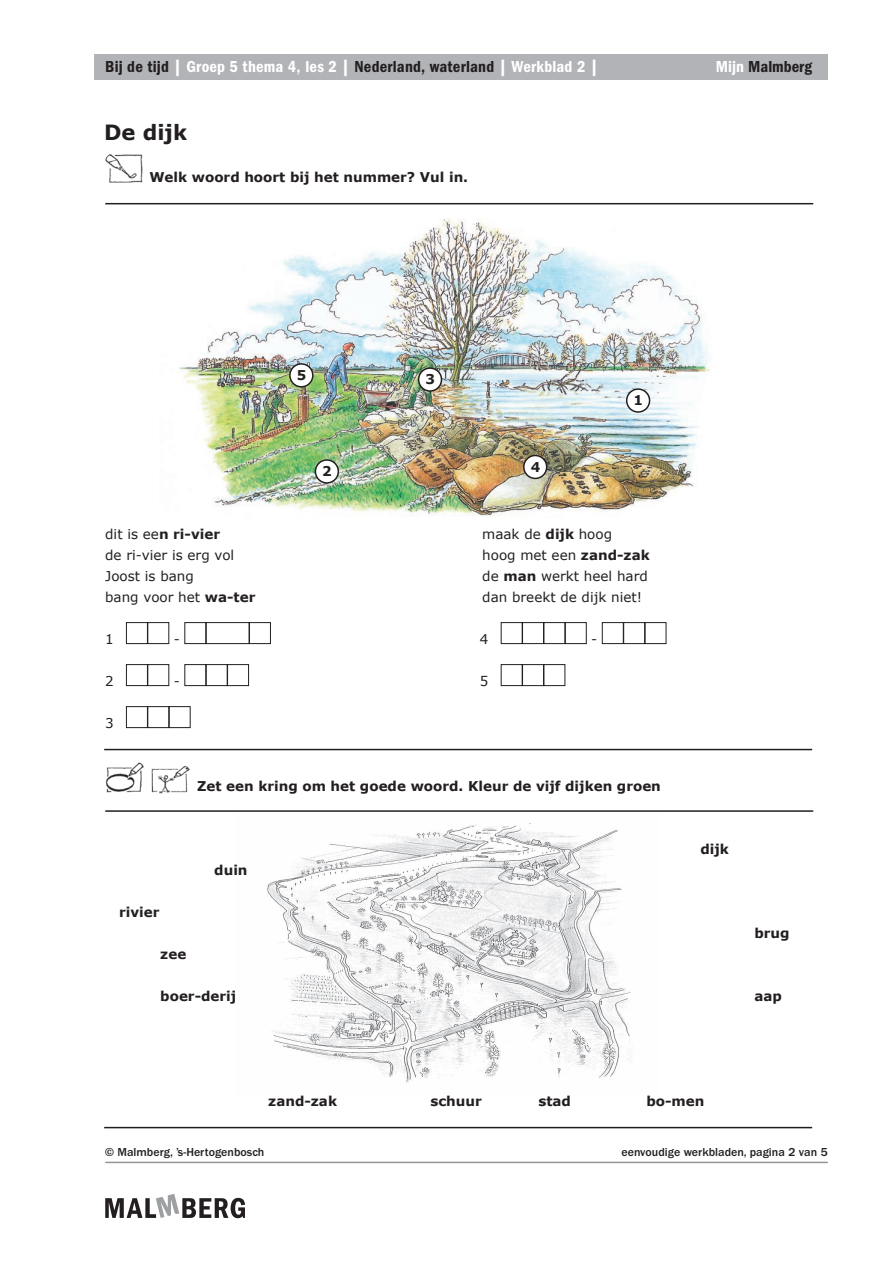
<style>
.page{position:relative;width:893px;height:1263px;background:#fff}
.page>*{position:absolute;margin:0;border:0;box-sizing:border-box;transform-origin:0 0}
.Hoofdkop_titel{font:700 21px "Verdana";color:#231f20}
.t1{font:16.5px "ITC Franklin Gothic Std Dm Cd";letter-spacing:.01em;color:#fff}
.t2{font:16.5px "ITC Franklin Gothic Std Dm Cd";color:#231f20}
.Platte_tekst{font:13.5px/21px "Verdana";color:#231f20}
.Hoofdkop_titel-2{font:700 13.5px "Verdana";color:#231f20}
.Platte_tekst-2{font:700 13.5px "Verdana";color:#231f20}
.t3{font:500 12px "ITC Franklin Gothic Std";color:#231f20}
.s1{color:#231f20}
.s2{color:#fff}
.s3{font-weight:400}
.s4{font-weight:700}
</style>
<div class="page">
<svg style="left:105px;top:1194px;width:140px;height:24px"></svg>
<hr style="left:105px;top:1162px;width:723px;height:1px;background:#939598">
<div style="left:95px;top:54px;width:733px;height:25px;background:#b2b3b7"></div>
<img style="left:159px;top:204px;width:565px;height:312px">
<img style="left:267px;top:823px;width:364px;height:260px">
<img style="left:105px;top:154px;width:37px;height:29px">
<hr style="left:105px;top:203px;width:708px;height:1px;background:#231f20">
<div style="left:290px;top:364px;width:23px;height:23px;background:#fff;border-radius:50%"></div>
<div style="left:289px;top:363px;width:25px;height:25px;border:2px solid #231f20;border-radius:50%"></div>
<div style="left:627px;top:389px;width:23px;height:23px;background:#fff;border-radius:50%"></div>
<div style="left:626px;top:388px;width:24px;height:25px;border:2px solid #231f20;border-radius:50%"></div>
<div style="left:315px;top:460px;width:23px;height:23px;background:#fff;border-radius:50%"></div>
<div style="left:315px;top:459px;width:24px;height:25px;border:2px solid #231f20;border-radius:50%"></div>
<div style="left:419px;top:368px;width:22px;height:23px;background:#fff;border-radius:50%"></div>
<div style="left:418px;top:367px;width:24px;height:25px;border:2px solid #231f20;border-radius:50%"></div>
<div style="left:524px;top:455px;width:23px;height:23px;background:#fff;border-radius:50%"></div>
<div style="left:523px;top:455px;width:24px;height:24px;border:2px solid #231f20;border-radius:50%"></div>
<div style="left:126px;top:622px;width:22px;height:22px;border:1px solid #231f20"></div>
<div style="left:148px;top:622px;width:21px;height:22px;border:1px solid #231f20"></div>
<div style="left:185px;top:622px;width:21px;height:22px;border:1px solid #231f20"></div>
<div style="left:206px;top:622px;width:43px;height:22px;border:1px solid #231f20"></div>
<div style="left:249px;top:622px;width:22px;height:22px;border:1px solid #231f20"></div>
<div style="left:126px;top:664px;width:22px;height:22px;border:1px solid #231f20"></div>
<div style="left:148px;top:664px;width:21px;height:22px;border:1px solid #231f20"></div>
<div style="left:185px;top:664px;width:21px;height:22px;border:1px solid #231f20"></div>
<div style="left:206px;top:664px;width:21px;height:22px;border:1px solid #231f20"></div>
<div style="left:227px;top:664px;width:22px;height:22px;border:1px solid #231f20"></div>
<div style="left:126px;top:706px;width:22px;height:22px;border:1px solid #231f20"></div>
<div style="left:148px;top:706px;width:21px;height:22px;border:1px solid #231f20"></div>
<div style="left:169px;top:706px;width:21px;height:22px;border:1px solid #231f20"></div>
<div style="left:501px;top:622px;width:21px;height:22px;border:1px solid #231f20"></div>
<div style="left:522px;top:622px;width:22px;height:22px;border:1px solid #231f20"></div>
<div style="left:544px;top:622px;width:21px;height:22px;border:1px solid #231f20"></div>
<div style="left:565px;top:622px;width:21px;height:22px;border:1px solid #231f20"></div>
<div style="left:602px;top:622px;width:21px;height:22px;border:1px solid #231f20"></div>
<div style="left:623px;top:622px;width:22px;height:22px;border:1px solid #231f20"></div>
<div style="left:645px;top:622px;width:21px;height:22px;border:1px solid #231f20"></div>
<div style="left:501px;top:664px;width:21px;height:22px;border:1px solid #231f20"></div>
<div style="left:522px;top:664px;width:22px;height:22px;border:1px solid #231f20"></div>
<div style="left:544px;top:664px;width:21px;height:22px;border:1px solid #231f20"></div>
<hr style="left:104px;top:749px;width:708px;height:1px;background:#231f20">
<img style="left:106px;top:763px;width:37px;height:29px">
<img style="left:151px;top:766px;width:39px;height:28px">
<hr style="left:105px;top:810px;width:708px;height:2px;background:#231f20">
<hr style="left:104px;top:1127px;width:708px;height:1px;background:#231f20">
<p class="t1" style="left:105px;top:58px;width:494px"><span class="s1">Bij de tijd</span> | Groep 5 thema 4, les 2 | <span class="s1">Nederland, waterland</span> | Werkblad 2 |</p>
<p class="t2" style="left:716px;top:58px;width:98px"><span class="s2">Mijn</span> Malmberg</p>
<p class="Hoofdkop_titel" style="left:104px;top:117px;width:84px">De dijk</p>
<p class="Hoofdkop_titel-2" style="left:149px;top:167px;width:320px">Welk woord hoort bij het nummer? Vul in.</p>
<p class="Platte_tekst-2" style="left:105px;top:524px;width:116px"><span class="s3">dit is ee</span>n ri-vier</p>
<p class="Platte_tekst" style="left:105px;top:544px;width:130px">de ri-vier is erg vol</p>
<p class="Platte_tekst" style="left:105px;top:565px;width:90px">Joost is bang</p>
<p class="Platte_tekst" style="left:105px;top:586px;width:152px">bang voor het <span class="s4">wa-ter</span></p>
<p class="Platte_tekst" style="left:105px;top:628px;width:10px">1</p>
<p class="Platte_tekst" style="left:174px;top:628px;width:8px">-</p>
<p class="Platte_tekst" style="left:105px;top:670px;width:10px">2</p>
<p class="Platte_tekst" style="left:174px;top:670px;width:8px">-</p>
<p class="Platte_tekst" style="left:105px;top:712px;width:10px">3</p>
<p class="Platte_tekst-2" style="left:297px;top:366px;width:11px">5</p>
<p class="Platte_tekst-2" style="left:322px;top:462px;width:11px">2</p>
<p class="Platte_tekst-2" style="left:425px;top:370px;width:11px">3</p>
<p class="Platte_tekst-2" style="left:531px;top:457px;width:11px">4</p>
<p class="Platte_tekst-2" style="left:634px;top:391px;width:11px">1</p>
<p class="Platte_tekst" style="left:482px;top:523px;width:169px">maak de <span class="s4">dijk</span> hoog<br>hoog met een <span class="s4">zand-zak </span>de <span class="s4">man</span> werkt heel hard dan breekt de dijk niet!</p>
<p class="Platte_tekst" style="left:480px;top:628px;width:10px">4</p>
<p class="Platte_tekst" style="left:591px;top:628px;width:8px">-</p>
<p class="Platte_tekst" style="left:480px;top:670px;width:10px">5</p>
<p class="Platte_tekst-2" style="left:119px;top:902px;width:42px">rivier</p>
<p class="Hoofdkop_titel-2" style="left:197px;top:776px;width:465px">Zet een kring om het goede woord. Kleur de vijf dijken groen</p>
<p class="Platte_tekst-2" style="left:214px;top:860px;width:35px">duin</p>
<p class="Platte_tekst-2" style="left:700px;top:839px;width:30px">dijk</p>
<p class="Platte_tekst-2" style="left:754px;top:923px;width:37px">brug</p>
<p class="Platte_tekst-2" style="left:160px;top:944px;width:27px">zee</p>
<p class="Platte_tekst-2" style="left:160px;top:986px;width:78px">boer-derij</p>
<p class="Platte_tekst-2" style="left:754px;top:986px;width:29px">aap</p>
<p class="Platte_tekst-2" style="left:268px;top:1091px;width:70px">zand-zak</p>
<p class="Platte_tekst-2" style="left:430px;top:1091px;width:53px">schuur</p>
<p class="Platte_tekst-2" style="left:538px;top:1091px;width:34px">stad</p>
<p class="Platte_tekst-2" style="left:646px;top:1091px;width:60px">bo-men</p>
<p class="t3" style="left:105px;top:1145px;width:161px">© Malmberg, ’s-Hertogenbosch</p>
<p class="t3" style="left:621px;top:1145px;width:208px">eenvoudige werkbladen, pagina 2 van 5</p>
</div>
